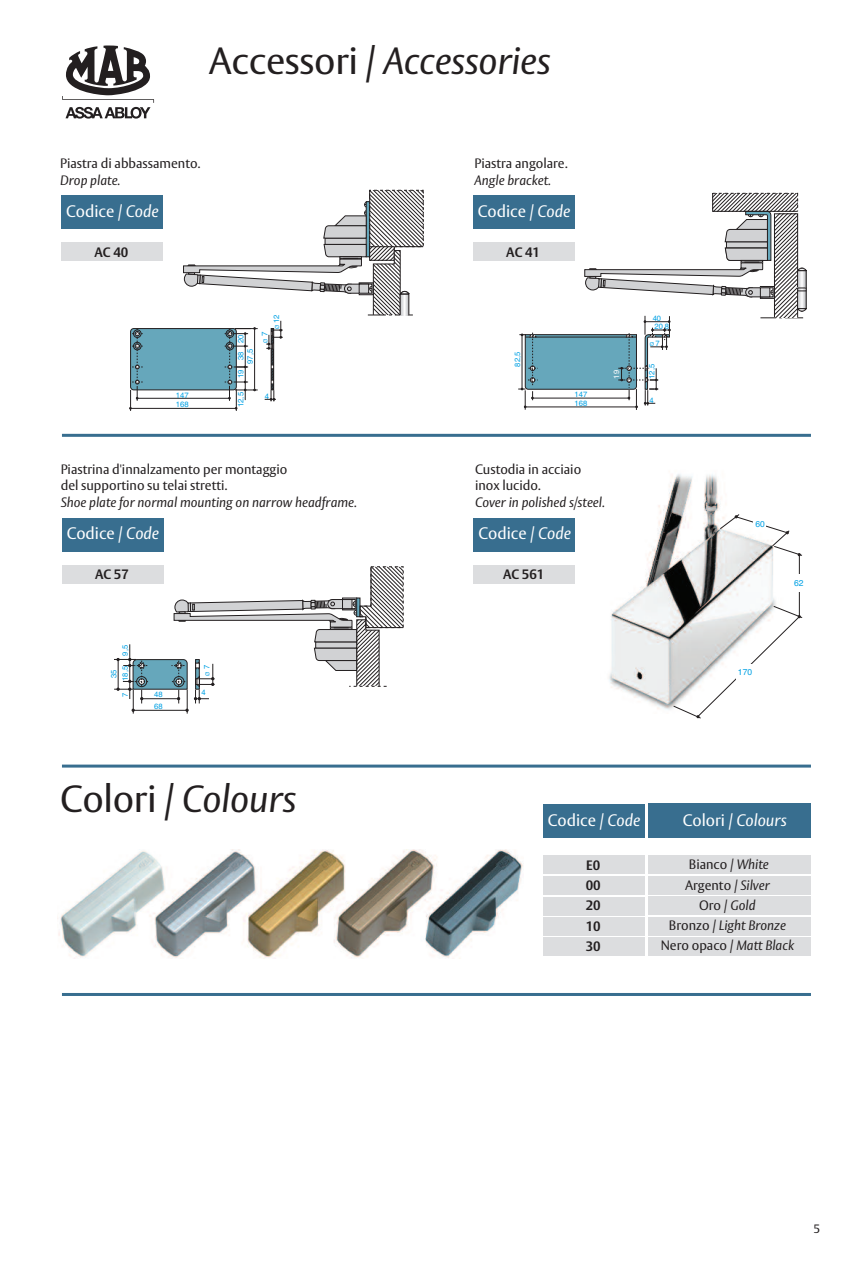
<style>
.page{position:relative;width:850px;height:1263px;background:#fff}
.page>*{position:absolute;margin:0;border:0;box-sizing:border-box;transform-origin:0 0}
.t1{font:italic 37.5px "Vesta";letter-spacing:-.01em;color:#231f20}
.t2{font:37.5px "Vesta";letter-spacing:-.01em;color:#231f20}
.t3{font:16.5px "Vesta";color:#fff}
.t4{font:13.5px/20.2px "Vesta";color:#231f20}
.t5{font:italic 13.5px "Vesta";color:#231f20}
.t6{font:700 13.5px/20.2px "Vesta";color:#231f20;text-align:justify}
.t7{font:12px "Vesta";color:#231f20}
.t8{font:8.55px "Helvetica";color:#00a1e4}
.t9{font:7.8px "Helvetica";color:#00a1e4}
.t10{font:7.65px/11.2px "Helvetica";color:#00a1e4}
.t11{font:7.65px "Helvetica";color:#fff}
.t12{font:5.4px "Helvetica";color:#00a1e4}
.s1{font-style:normal}
.s2{font-style:italic}
.s3{font-size:5.4px}
.s4{font-size:7.95px}
.s5{font-size:7.65px}
</style>
<div class="page">
<hr style="left:62px;top:993px;width:748px;height:3px;background:#386e8f">
<svg style="left:62px;top:46px;width:92px;height:73px"></svg>
<hr style="left:62px;top:434px;width:748px;height:3px;background:#386e8f">
<hr style="left:62px;top:764px;width:748px;height:3px;background:#386e8f">
<img style="left:609px;top:474px;width:167px;height:236px">
<svg style="left:719px;top:513px;width:83px;height:43px"></svg>
<hr style="left:798px;top:555px;width:1px;height:61px;background:#231f20">
<div style="left:792px;top:574px;width:13px;height:17px;background:#fff"></div>
<div style="left:753px;top:515px;width:13px;height:17px;background:#fff"></div>
<svg style="left:672px;top:605px;width:130px;height:114px"></svg>
<div style="left:736px;top:664px;width:20px;height:17px;background:#fff"></div>
<img style="left:58px;top:849px;width:465px;height:109px">
<div style="left:543px;top:804px;width:101px;height:34px;background:#386e8f"></div>
<div style="left:543px;top:856px;width:101px;height:18px;background:#dcdddf"></div>
<div style="left:543px;top:876px;width:101px;height:18px;background:#dcdddf"></div>
<div style="left:543px;top:897px;width:101px;height:18px;background:#dcdddf"></div>
<div style="left:543px;top:917px;width:101px;height:19px;background:#dcdddf"></div>
<div style="left:543px;top:938px;width:101px;height:18px;background:#dcdddf"></div>
<div style="left:648px;top:804px;width:162px;height:34px;background:#386e8f"></div>
<div style="left:648px;top:856px;width:162px;height:18px;background:#dcdddf"></div>
<div style="left:648px;top:938px;width:162px;height:18px;background:#dcdddf"></div>
<div style="left:648px;top:876px;width:162px;height:18px;background:#dcdddf"></div>
<div style="left:648px;top:897px;width:162px;height:18px;background:#dcdddf"></div>
<div style="left:648px;top:917px;width:162px;height:18px;background:#dcdddf"></div>
<svg style="left:114px;top:566px;width:290px;height:147px"></svg>
<svg style="left:518px;top:193px;width:289px;height:217px"></svg>
<div style="left:130px;top:329px;width:106px;height:61px;background:#66a7bb;border-radius:3px"></div>
<div style="left:130px;top:328px;width:107px;height:62px;border:1px solid #231f20;border-radius:3px"></div>
<hr style="left:130px;top:408px;width:106px;height:1px;background:#231f20">
<hr style="left:137px;top:398px;width:93px;height:1px;background:#231f20">
<svg style="left:129px;top:329px;width:14px;height:82px"></svg>
<svg style="left:183px;top:190px;width:241px;height:221px"></svg>
<div style="left:61px;top:195px;width:102px;height:34px;background:#386e8f"></div>
<div style="left:61px;top:243px;width:102px;height:18px;background:#dcdddf"></div>
<div style="left:473px;top:195px;width:101px;height:34px;background:#386e8f"></div>
<div style="left:473px;top:243px;width:101px;height:18px;background:#dcdddf"></div>
<div style="left:62px;top:518px;width:101px;height:33px;background:#386e8f"></div>
<div style="left:62px;top:565px;width:101px;height:18px;background:#dcdddf"></div>
<div style="left:473px;top:518px;width:102px;height:33px;background:#386e8f"></div>
<div style="left:473px;top:565px;width:102px;height:18px;background:#dcdddf"></div>
<h1 class="t1" style="left:209px;top:47px;width:343px"><span class="s1">Accessori /</span> Accessories</h1>
<p class="t4" style="left:60px;top:155px;width:142px">Piastra di abbassamento.</p>
<p class="t5" style="left:60px;top:175px;width:62px">Drop plate.</p>
<p class="t3" style="left:66px;top:205px;width:94px">Codice / <span class="s2">Code</span></p>
<p class="t6" style="left:94px;top:243px;width:35px">AC 40</p>
<p class="t9" style="left:176px;top:389px;width:14px">147</p>
<p class="t9" style="left:176px;top:398px;width:14px">168</p>
<p class="t9" style="left:270px;top:329px;width:16px;rotate:-90deg"><span class="s3">Ø</span> 12</p>
<p class="t12" style="left:261px;top:343px;width:12px;rotate:-90deg">Ø <span class="s4">7</span></p>
<p class="t9" style="left:235px;top:360px;width:27px;rotate:-90deg">38 20</p>
<p class="t9" style="left:244px;top:364px;width:17px;rotate:-90deg">97,5</p>
<p class="t9" style="left:235px;top:378px;width:10px;rotate:-90deg">19</p>
<p class="t9" style="left:235px;top:407px;width:17px;rotate:-90deg">12,5</p>
<p class="t9" style="left:264px;top:390px;width:6px">4</p>
<p class="t4" style="left:61px;top:462px;width:228px;line-height:16.5px">Piastrina d'innalzamento per montaggio del supportino su telai stretti.</p>
<p class="t5" style="left:61px;top:497px;width:298px">Shoe plate for normal mounting on narrow headframe.</p>
<p class="t3" style="left:67px;top:527px;width:94px">Codice / <span class="s2">Code</span></p>
<p class="t6" style="left:95px;top:566px;width:35px">AC 57</p>
<p class="t10" style="left:120px;top:656px;width:12px;rotate:-90deg">9,5</p>
<p class="t10" style="left:120px;top:697px;width:6px;rotate:-90deg">7</p>
<p class="t10" style="left:108px;top:681px;width:16px;text-align:center;rotate:-90deg">35<br>18,5</p>
<p class="t10" style="left:154px;top:689px;width:10px">48</p>
<p class="t10" style="left:154px;top:701px;width:10px">68</p>
<p class="t12" style="left:203px;top:676px;width:12px;rotate:-90deg">Ø <span class="s5">7</span></p>
<p class="t10" style="left:201px;top:687px;width:6px">4</p>
<p class="t4" style="left:474px;top:155px;width:95px">Piastra angolare.</p>
<p class="t5" style="left:474px;top:175px;width:78px">Angle bracket.</p>
<p class="t3" style="left:478px;top:205px;width:94px">Codice / <span class="s2">Code</span></p>
<p class="t6" style="left:506px;top:243px;width:35px">AC 41</p>
<p class="t10" style="left:512px;top:366px;width:16px;rotate:-90deg">82,5</p>
<p class="t10" style="left:574px;top:391px;width:14px;line-height:8.6px">147<br>168</p>
<p class="t11" style="left:610px;top:379px;width:10px;rotate:-90deg">19</p>
<p class="t4" style="left:475px;top:462px;width:108px;line-height:16.5px">Custodia in acciaio inox lucido.</p>
<p class="t5" style="left:475px;top:497px;width:132px">Cover in polished s/steel.</p>
<p class="t3" style="left:478px;top:527px;width:94px">Codice / <span class="s2">Code</span></p>
<p class="t6" style="left:503px;top:566px;width:43px">AC 561</p>
<p class="t10" style="left:652px;top:314px;width:18px;line-height:8.4px">40<br>20 8</p>
<p class="t12" style="left:649px;top:340px;width:12px">Ø <span class="s5">7</span></p>
<p class="t10" style="left:646px;top:379px;width:16px;rotate:-90deg">12,5</p>
<p class="t10" style="left:649px;top:394px;width:6px">4</p>
<p class="t8" style="left:755px;top:517px;width:11px">60</p>
<p class="t8" style="left:794px;top:576px;width:11px">62</p>
<p class="t8" style="left:737px;top:665px;width:16px">170</p>
<h1 class="t2" style="left:60px;top:786px;width:238px">Colori / <span class="s2">Colours</span></h1>
<p class="t3" style="left:548px;top:815px;width:94px">Codice / <span class="s2">Code</span></p>
<p class="t6" style="left:585px;top:856px;width:16px">E0<br>00<br>20<br>10<br>30</p>
<p class="t4" style="left:660px;top:856px;width:135px;text-align:center">Bianco / <span class="s2">White<br></span>Argento / <span class="s2">Silver<br></span>Oro / <span class="s2">Gold<br></span>Bronzo / <span class="s2">Light Bronze<br></span>Nero opaco / <span class="s2">Matt Black</span></p>
<p class="t3" style="left:682px;top:815px;width:105px">Colori / <span class="s2">Colours</span></p>
<p class="t7" style="left:813px;top:1224px;width:8px">5</p>
</div>
